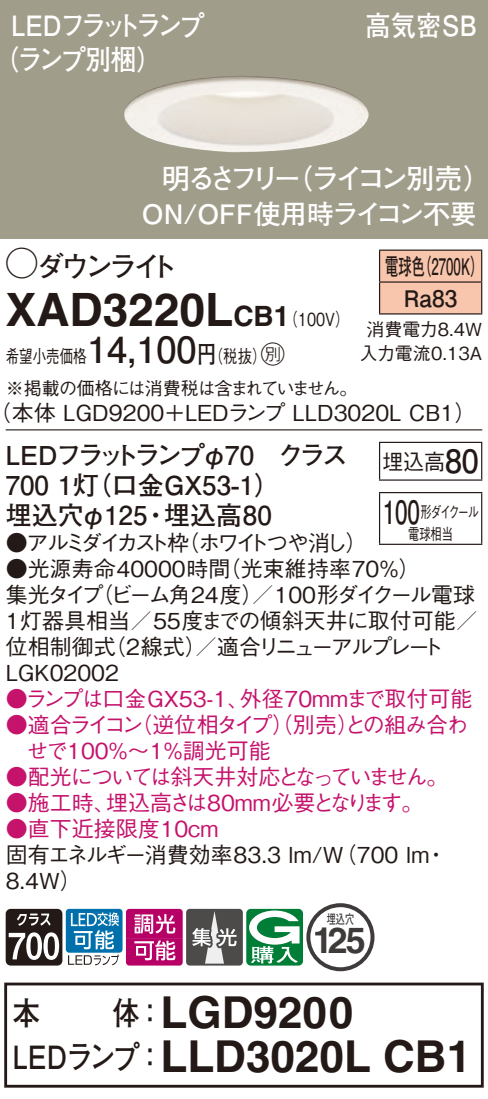
<style>
.page{position:relative;width:488px;height:1099px;background:#fff}
.page>*{position:absolute;margin:0;border:0;box-sizing:border-box;transform-origin:0 0}
.t1{font:700 46px "Helvetica LT Std";color:#231916}
.t2{font:700 44px/44px "Helvetica LT Std";color:#231916;text-align:center}
.t3{font:700 36px "Helvetica LT Std";color:#3e3a39}
.t4{font:700 32px "Futo Go B101 Pro";color:#231916;scale:.85 1}
.t5{font:700 28px/34px "Futo Go B101 Pro";letter-spacing:-.12em;color:#fff;scale:.9 1}
.t6{font:700 28px "Futo Go B101 Pro";letter-spacing:-.185em;color:#fff}
.t7{font:700 28px "Futo Go B101 Pro";letter-spacing:-.15em;color:#231916}
.t8{font:700 26.8px "Futo Go B101 Pro";letter-spacing:-.005em;color:#fff}
.t9{font:700 26px/30px "Futo Go B101 Pro";color:#231916}
.t10{font:700 22.8px/32px "Futo Go B101 Pro";color:#231916;text-align:center;scale:.58 1}
.t11{font:500 22px/26px "Gothic BBB Pro";color:#231916}
.t12{font:500 22px "Gothic BBB Pro";color:#c5126b}
.t13{font:500 22px/26px "Gothic BBB Pro";letter-spacing:-.045em;color:#c5126b}
.t14{font:500 22px "Gothic BBB Pro";letter-spacing:-.11em;color:#c5126b}
.t15{font:500 22px "Gothic BBB Pro";letter-spacing:-.165em;color:#231916}
.t16{font:500 22px "Gothic BBB Pro";color:#231916;scale:.95 1}
.t17{font:500 18px/31.6px "Gothic BBB Pro";letter-spacing:-.035em;color:#231916;scale:.75 1}
.t18{font:500 18px/24px "Gothic BBB Pro";color:#231916;text-align:center}
.t19{font:500 16px/22px "Gothic BBB Pro";letter-spacing:-.11em;color:#231916;text-align:center;scale:.7 1}
.t20{font:13.2px "Futo Go B101 Pro Bold 90 pv RKSJ H";color:#3f3b3a;scale:.7 1}
.s1{font-family:"Ford Classification 1";font-weight:400;font-size:32px}
.s2{font-size:28px}
.s3{font-family:"Gothic BBB Pro";font-weight:500;font-size:18px}
.s4{font-family:"Futo Go B101 Pro";font-weight:700;font-size:36px}
.s5{font-family:"Futo Go B101 Pro";font-weight:700;font-size:24px}
.s6{font-family:"Ford Classification 1";font-weight:400;font-size:24px}
.s7{font-family:"Futo Go B101 Pro";font-weight:700;font-size:32px}
.s8{font-family:"Futo Go B101 Pro";font-size:32px}
</style>
<div class="page">
<div style="left:0;top:0;width:488px;height:238px;background:#a19d8b"></div>
<img style="left:124px;top:76px;width:245px;height:77px">
<div style="left:380px;top:251px;width:101px;height:62px;background:#f8c6ad"></div>
<hr style="left:379px;top:249px;width:103px;height:2px;background:#231916">
<hr style="left:379px;top:251px;width:1px;height:30px;background:#231916">
<hr style="left:481px;top:251px;width:1px;height:30px;background:#231916">
<hr style="left:379px;top:281px;width:103px;height:2px;background:#231916">
<hr style="left:379px;top:283px;width:1px;height:30px;background:#231916">
<hr style="left:481px;top:283px;width:1px;height:30px;background:#231916">
<hr style="left:379px;top:313px;width:103px;height:1px;background:#231916">
<hr style="left:6px;top:429px;width:476px;height:1px;background:#231916">
<hr style="left:379px;top:443px;width:1px;height:36px;background:#231916">
<hr style="left:379px;top:442px;width:103px;height:1px;background:#231916">
<hr style="left:481px;top:443px;width:1px;height:36px;background:#231916">
<hr style="left:379px;top:479px;width:103px;height:2px;background:#231916">
<hr style="left:379px;top:493px;width:1px;height:50px;background:#231916">
<hr style="left:379px;top:492px;width:103px;height:1px;background:#231916">
<hr style="left:481px;top:493px;width:1px;height:50px;background:#231916">
<hr style="left:379px;top:543px;width:103px;height:2px;background:#231916">
<svg style="left:6px;top:908px;width:56px;height:57px"></svg>
<div style="left:66px;top:908px;width:56px;height:44px;background:#0070ac;border-radius:3px"></div>
<svg style="left:68px;top:912px;width:51px;height:53px"></svg>
<svg style="left:126px;top:903px;width:248px;height:68px"></svg>
<div style="left:310px;top:907px;width:60px;height:60px;background:#fff;border-radius:50%"></div>
<div style="left:4px;top:982px;width:479px;height:105px;border:3px solid #231916"></div>
<p class="t5" style="left:-7px;top:5px;width:236px;text-indent:18px">LEDフラットランプ（ランプ別梱）</p>
<p class="t5" style="left:365px;top:5px;width:125px">高気密SB</p>
<p class="t6" style="left:162px;top:156px;width:330px">明るさフリー（ライコン別売）</p>
<p class="t8" style="left:142px;top:192px;width:336px">ON/OFF使用時ライコン不要</p>
<p class="t7" style="left:6px;top:244px;width:174px"><span class="s1">A</span>ダウンライト</p>
<h1 class="t1" style="left:6px;top:281px;width:345px">XAD3220L<span class="s2">CB1</span><span class="s3">（100V）</span></h1>
<p class="t17" style="left:6px;top:338px;width:470px">希望小売価格<span class="s4">14,100</span><span class="s5">円</span>（税抜）<span class="s6">C<br></span>※掲載の価格には消費税は含まれていません。</p>
<p class="t11" style="left:-10px;top:397px;width:488px">（本体 LGD9200＋LEDランプ LLD3020L CB1）</p>
<p class="t10" style="left:385px;top:247px;width:171px">電球色（2700K）<br>Ra83</p>
<p class="t18" style="left:359px;top:315px;width:124px">消費電力8.4W入力電流0.13A</p>
<p class="t9" style="left:6px;top:436px;width:343px">LEDフラットランプφ70　クラス<br>700 1灯（口金GX53-1）<br>埋込穴φ125・埋込高80</p>
<p class="t15" style="left:6px;top:525px;width:363px">●アルミダイカスト枠（ホワイトつや消し）</p>
<p class="t11" style="left:6px;top:553px;width:473px">●光源寿命40000時間（光束維持率70％）<br>集光タイプ（ビーム角24度）／100形ダイクール電球<br>1灯器具相当／55度までの傾斜天井に取付可能／位相制御式（2線式）／適合リニューアルプレート<br>LGK02002</p>
<p class="t12" style="left:6px;top:681px;width:468px">●ランプは口金GX53-1、外径70mmまで取付可能</p>
<p class="t13" style="left:27px;top:709px;width:443px;text-indent:-21px">●適合ライコン（逆位相タイプ）（別売）との組み合わせで100％〜1％調光可能</p>
<p class="t14" style="left:6px;top:759px;width:444px">●配光については斜天井対応となっていません。</p>
<p class="t12" style="left:6px;top:785px;width:419px">●施工時、埋込高さは80mm必要となります。</p>
<p class="t12" style="left:6px;top:811px;width:214px">●直下近接限度10cm</p>
<p class="t11" style="left:6px;top:839px;width:443px">固有エネルギー消費効率83.3 lm/W（700 lm・<br>8.4W）</p>
<p class="t16" style="left:382px;top:443px;width:103px">埋込高<span class="s7">80</span></p>
<p class="t19" style="left:382px;top:498px;width:139px"><span class="s7">100</span>形ダイクール電球相当</p>
<p class="t20" style="left:327px;top:908px;width:41px">埋込穴</p>
<h3 class="t3" style="left:313px;top:918px;width:54px">125</h3>
<h2 class="t2" style="left:13px;top:989px;width:460px"><span class="s8">体：</span>LGD9200<br><span class="s8">LEDランプ：</span>LLD3020L CB1</h2>
<h3 class="t4" style="left:13px;top:987px;width:34px">本</h3>
</div>
